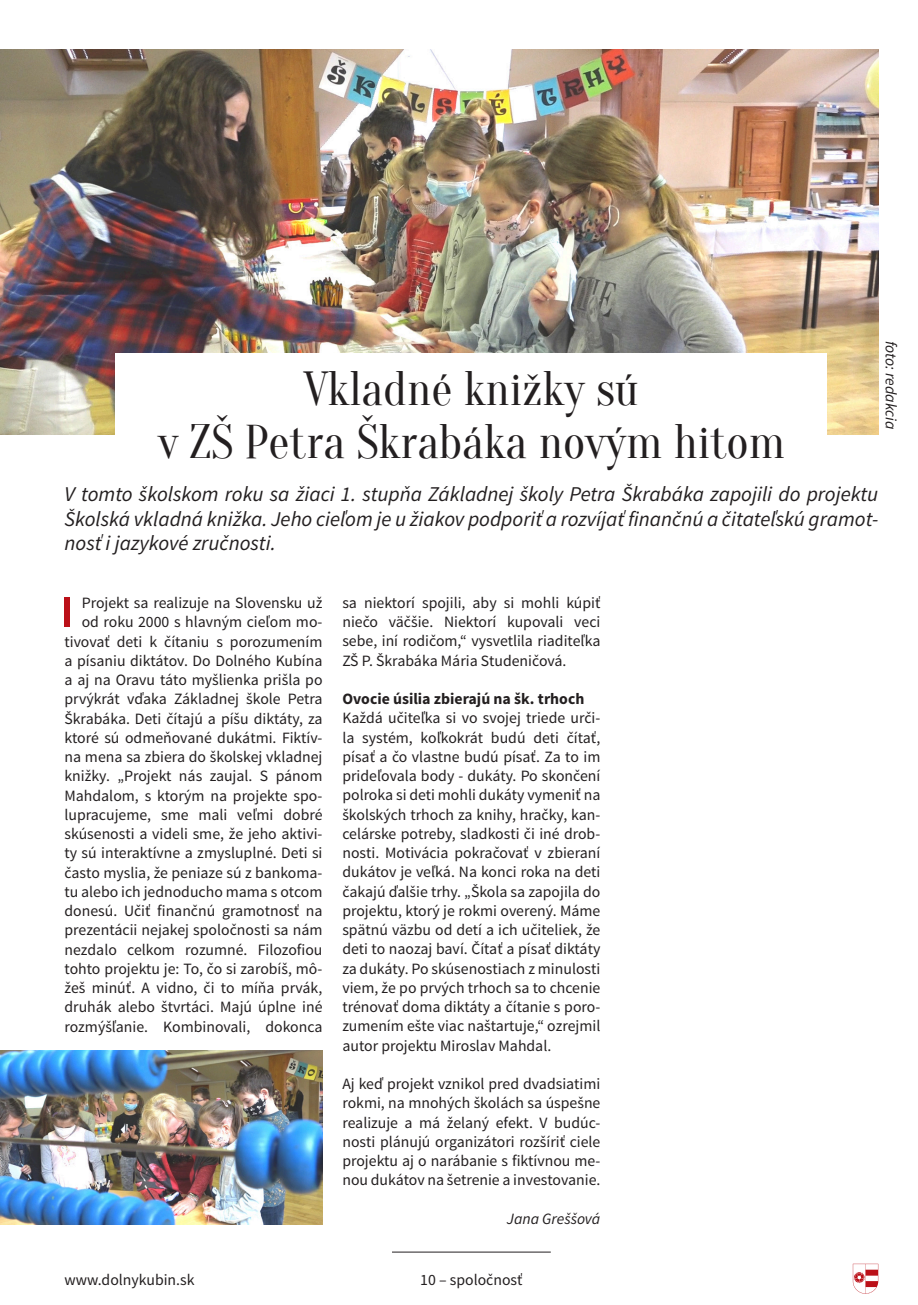
<style>
.page{position:relative;width:918px;height:1305px;background:#fff}
.page>*{position:absolute;margin:0;border:0;box-sizing:border-box;transform-origin:0 0}
.veľký_nadpis__bttm{font:47.25px/52.5px "Oranienbaum";color:#231f20;text-align:center}
.prvý_odstavec_s_inic{font:45.5px "Source Sans Pro";color:#bb1018;scale:1.4 1}
.veľký_perex{font:italic 21px/24.5px "Source Sans Pro";color:#231f20;text-align:justify}
.prvý_odstavec_s_inic-2{font:15.75px/19.2px "Source Sans Pro";color:#231f20;text-align:justify}
.podnadpis{font:700 15.75px "Source Sans Pro";color:#231f20}
.foto_a_popis_foto{font:italic 15.75px "Source Sans Pro";color:#231f20}
.meno_autora__pokrač{font:italic 15.75px "Source Sans Pro";color:#231f20}
</style>
<div class="page">
<hr style="left:392px;top:1251px;width:159px;height:1px;background:#231f20">
<svg style="left:853px;top:1263px;width:25px;height:30px"></svg>
<img style="left:0;top:50px;width:878px;height:385px">
<div style="left:116px;top:353px;width:711px;height:127px;background:#fff"></div>
<img style="left:0;top:1051px;width:322px;height:173px">
<p class="veľký_nadpis__bttm" style="left:158px;top:364px;width:629px">Vkladné knižky sú<br>v ZŠ Petra Škrabáka novým hitom</p>
<p class="foto_a_popis_foto" style="left:900px;top:341px;width:90px;rotate:90deg">foto: redakcia</p>
<p class="veľký_perex" style="left:64px;top:482px;width:815px">V tomto školskom roku sa žiaci 1. stupňa Základnej školy Petra Škrabáka zapojili do projektu Školská vkladná knižka. Jeho cieľom je u žiakov podporiť a rozvíjať finančnú a čitateľskú gramot&shy;nosť i jazykové zručnosti.</p>
<p class="prvý_odstavec_s_inic-2" style="left:64px;top:593px;width:259px;text-align:right">Projekt sa realizuje na Slovensku už od roku 2000 s hlavným cieľom mo&shy;tivovať deti k čítaniu s porozumením a písaniu diktátov. Do Dolného Kubína a aj na Oravu táto myšlienka prišla po prvýkrát vďaka Základnej škole Petra Škrabáka. Deti čítajú a píšu diktáty, za ktoré sú odmeňované dukátmi. Fiktív&shy;na mena sa zbiera do školskej vkladnej knižky. „Projekt nás zaujal. S pánom Mahdalom, s ktorým na projekte spo&shy;lupracujeme, sme mali veľmi dobré skúsenosti a videli sme, že jeho aktivi&shy;ty sú interaktívne a zmysluplné. Deti si často myslia, že peniaze sú z bankoma&shy;tu alebo ich jednoducho mama s otcom donesú. Učiť finančnú gramotnosť na prezentácii nejakej spoločnosti sa nám nezdalo celkom rozumné. Filozofiou tohto projektu je: To, čo si zarobíš, mô&shy;žeš minúť. A vidno, či to míňa prvák, druhák alebo štvrtáci. Majú úplne iné rozmýšľanie. Kombinovali, dokonca</p>
<p class="prvý_odstavec_s_inic-2" style="left:342px;top:593px;width:259px">sa niektorí spojili, aby si mohli kúpiť niečo väčšie. Niektorí kupovali veci sebe, iní rodičom,“ vysvetlila riaditeľka ZŠ P. Škrabáka Mária Studeničová.</p>
<p class="prvý_odstavec_s_inic" style="left:59px;top:584px;width:13px">I</p>
<p class="podnadpis" style="left:342px;top:689px;width:243px">Ovocie úsilia zbierajú na šk. trhoch</p>
<p class="prvý_odstavec_s_inic-2" style="left:342px;top:709px;width:259px">Každá učiteľka si vo svojej triede urči&shy;la systém, koľkokrát budú deti čítať, písať a čo vlastne budú písať. Za to im prideľovala body - dukáty. Po skončení polroka si deti mohli dukáty vymeniť na školských trhoch za knihy, hračky, kan&shy;celárske potreby, sladkosti či iné drob&shy;nosti. Motivácia pokračovať v zbieraní dukátov je veľká. Na konci roka na deti čakajú ďalšie trhy. „Škola sa zapojila do projektu, ktorý je rokmi overený. Máme spätnú väzbu od detí a ich učiteliek, že deti to naozaj baví. Čítať a písať diktáty za dukáty. Po skúsenostiach z minulosti viem, že po prvých trhoch sa to chcenie trénovať doma diktáty a čítanie s poro&shy;zumením ešte viac naštartuje,“ ozrejmil autor projektu Miroslav Mahdal.</p>
<p class="prvý_odstavec_s_inic-2" style="left:342px;top:1074px;width:259px">Aj keď projekt vznikol pred dvadsiatimi rokmi, na mnohých školách sa úspešne realizuje a má želaný efekt. V budúc&shy;nosti plánujú organizátori rozšíriť ciele projektu aj o narábanie s fiktívnou me&shy;nou dukátov na šetrenie a investovanie.</p>
<p class="meno_autora__pokrač" style="left:507px;top:1209px;width:95px">Jana Greššová</p>
<p class="prvý_odstavec_s_inic-2" style="left:64px;top:1270px;width:132px">www.dolnykubin.sk</p>
<p class="prvý_odstavec_s_inic-2" style="left:420px;top:1270px;width:104px">10 – spoločnosť</p>
</div>
